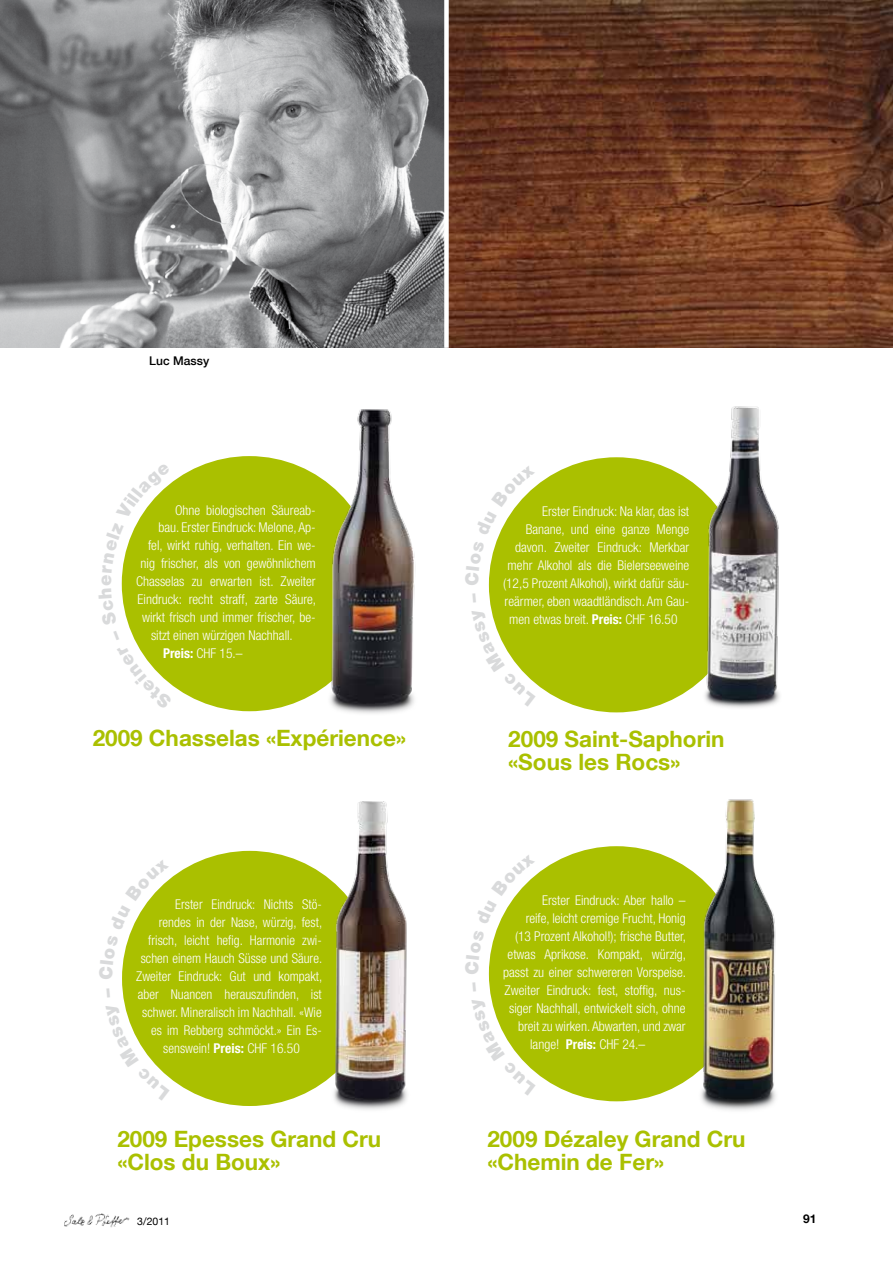
<style>
.page{position:relative;width:893px;height:1263px;background:#fff}
.page>*{position:absolute;margin:0;border:0;box-sizing:border-box;transform-origin:0 0}
.t1{font:700 22.5px/22.5px "Helvetica Neue LT Com";color:#aac000}
.t2{font:300 condensed 13.5px "Helvetica Neue LT Com";color:#fff}
.t3{font:500 12px "Helvetica Neue LT Com";color:#000}
.t4{font:700 12px "Helvetica Neue LT Com";color:#000}
.t5{font:10.5px "Helvetica Neue LT Com";color:#000}
.s1{font-weight:700}
</style>
<div class="page">
<img style="left:64px;top:1213px;width:65px;height:15px">
<img style="left:449px;top:0;width:444px;height:348px">
<div style="left:122px;top:456px;width:255px;height:255px;background:#aac000;border-radius:50%"></div>
<div style="left:122px;top:851px;width:255px;height:255px;background:#aac000;border-radius:50%"></div>
<div style="left:489px;top:846px;width:255px;height:255px;background:#aac000;border-radius:50%"></div>
<div style="left:489px;top:457px;width:255px;height:255px;background:#aac000;border-radius:50%"></div>
<img style="left:0;top:0;width:444px;height:348px">
<img style="left:316px;top:409px;width:99px;height:305px">
<img style="left:322px;top:801px;width:85px;height:309px">
<img style="left:689px;top:406px;width:91px;height:302px">
<img style="left:686px;top:799px;width:90px;height:312px">
<svg style="left:121px;top:481px;width:52px;height:205px"></svg>
<svg style="left:491px;top:609px;width:45px;height:75px"></svg>
<svg style="left:488px;top:487px;width:47px;height:98px"></svg>
<svg style="left:489px;top:982px;width:47px;height:91px"></svg>
<svg style="left:488px;top:875px;width:47px;height:99px"></svg>
<svg style="left:124px;top:1003px;width:46px;height:75px"></svg>
<svg style="left:122px;top:879px;width:47px;height:98px"></svg>
<p class="t3" style="left:149px;top:354px;width:61px">Luc Massy</p>
<p class="t2" style="left:175px;top:502px;width:142px">Ohne biologischen Säureab-</p>
<p class="t2" style="left:159px;top:520px;width:159px">bau. Erster Eindruck: Melone, Ap-</p>
<p class="t2" style="left:148px;top:538px;width:169px">fel, wirkt ruhig, verhalten. Ein we-</p>
<p class="t2" style="left:141px;top:556px;width:177px">nig frischer, als von gewöhnlichem</p>
<p class="t2" style="left:136px;top:574px;width:181px">Chasselas zu erwarten ist. Zweiter</p>
<p class="t2" style="left:138px;top:592px;width:180px">Eindruck: recht straff, zarte Säure,</p>
<p class="t2" style="left:142px;top:610px;width:175px">wirkt frisch und immer frischer, be-</p>
<p class="t2" style="left:151px;top:628px;width:143px">sitzt einen würzigen Nachhall.</p>
<p class="t2" style="left:163px;top:646px;width:81px"><span class="s1">Preis:</span> CHF 15.–</p>
<p class="t2" style="left:542px;top:503px;width:149px">Erster Eindruck: Na klar, das ist</p>
<p class="t2" style="left:526px;top:521px;width:165px">Banane, und eine ganze Menge</p>
<p class="t2" style="left:515px;top:539px;width:176px">davon. Zweiter Eindruck: Merkbar</p>
<p class="t2" style="left:508px;top:557px;width:183px">mehr Alkohol als die Bielerseeweine</p>
<p class="t2" style="left:503px;top:575px;width:188px">(12,5 Prozent Alkohol), wirkt dafür säu-</p>
<p class="t2" style="left:505px;top:593px;width:186px">reärmer, eben waadtländisch. Am Gau-</p>
<p class="t2" style="left:509px;top:611px;width:170px">men etwas breit. <span class="s1">Preis:</span> CHF 16.50</p>
<h1 class="t1" style="left:93px;top:726px;width:315px">2009 Chasselas «Expérience»</h1>
<h1 class="t1" style="left:508px;top:727px;width:218px">2009 Saint-Saphorin «Sous les Rocs»</h1>
<p class="t2" style="left:175px;top:897px;width:148px">Erster Eindruck: Nichts Stö-</p>
<p class="t2" style="left:159px;top:915px;width:165px">rendes in der Nase, würzig, fest,</p>
<p class="t2" style="left:148px;top:933px;width:175px">frisch, leicht hefig. Harmonie zwi-</p>
<p class="t2" style="left:141px;top:951px;width:183px">schen einem Hauch Süsse und Säure.</p>
<p class="t2" style="left:136px;top:969px;width:187px">Zweiter Eindruck: Gut und kompakt,</p>
<p class="t2" style="left:138px;top:987px;width:185px">aber Nuancen herauszufinden, ist</p>
<p class="t2" style="left:142px;top:1005px;width:181px">schwer. Mineralisch im Nachhall. «Wie</p>
<p class="t2" style="left:151px;top:1023px;width:172px">es im Rebberg schmöckt.» Ein Es-</p>
<p class="t2" style="left:163px;top:1041px;width:138px">senswein! <span class="s1">Preis:</span> CHF 16.50</p>
<h1 class="t1" style="left:117px;top:1127px;width:265px">2009 Epesses Grand Cru «Clos du Boux»</h1>
<p class="t2" style="left:542px;top:892px;width:145px">Erster Eindruck: Aber hallo –</p>
<p class="t2" style="left:526px;top:910px;width:162px">reife, leicht cremige Frucht, Honig</p>
<p class="t2" style="left:515px;top:928px;width:172px">(13 Prozent Alkohol!); frische Butter,</p>
<p class="t2" style="left:508px;top:946px;width:180px">etwas Aprikose. Kompakt, würzig,</p>
<p class="t2" style="left:503px;top:964px;width:185px">passt zu einer schwereren Vorspeise.</p>
<p class="t2" style="left:505px;top:982px;width:183px">Zweiter Eindruck: fest, stoffig, nus-</p>
<p class="t2" style="left:509px;top:1000px;width:178px">siger Nachhall, entwickelt sich, ohne</p>
<p class="t2" style="left:518px;top:1018px;width:169px">breit zu wirken. Abwarten, und zwar</p>
<p class="t2" style="left:530px;top:1036px;width:117px">lange! <span class="s1">Preis:</span> CHF 24.–</p>
<h1 class="t1" style="left:487px;top:1127px;width:259px">2009 Dézaley Grand Cru «Chemin de Fer»</h1>
<p class="t5" style="left:137px;top:1215px;width:34px">3/2011</p>
<p class="t4" style="left:803px;top:1211px;width:15px">91</p>
</div>
